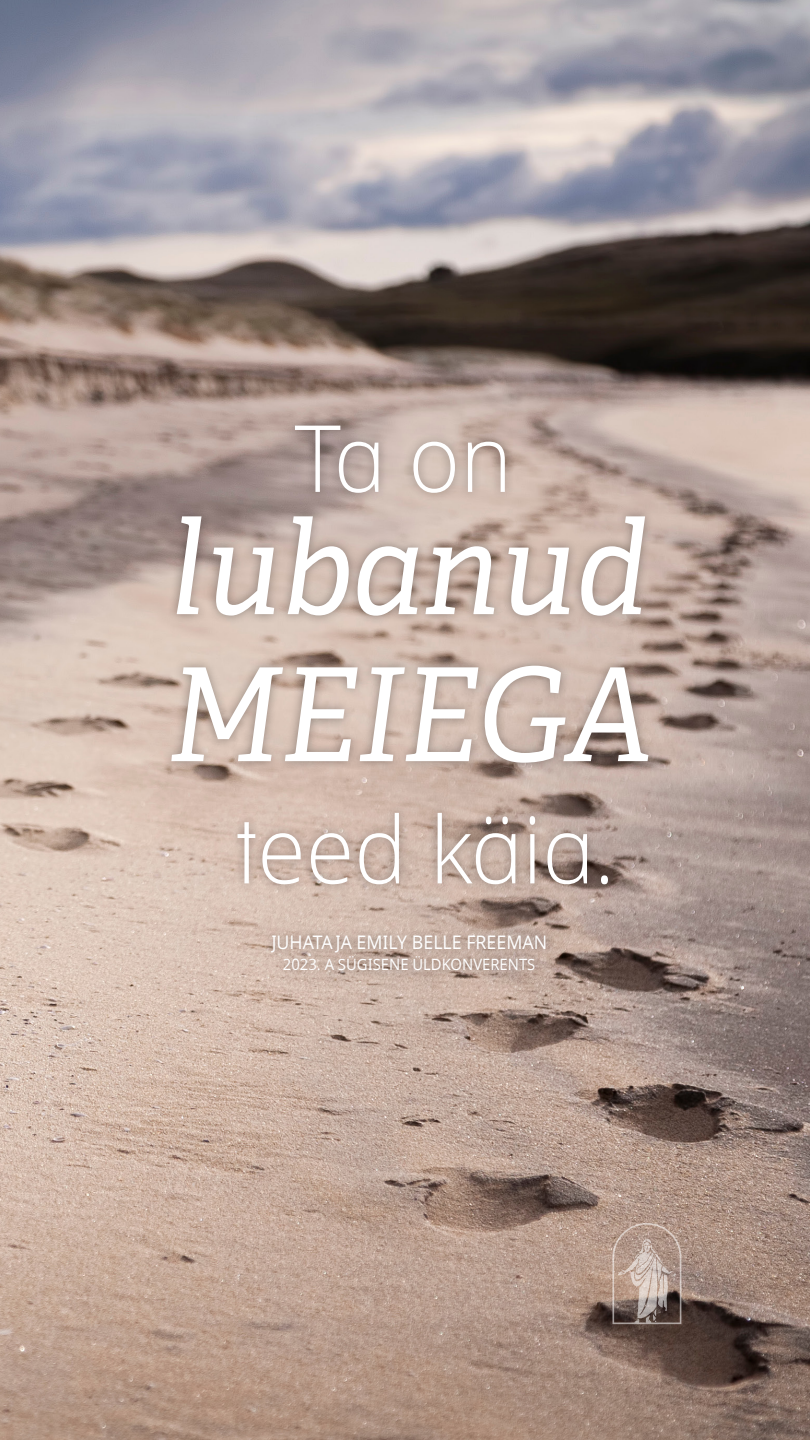
<style>
.page{position:relative;width:810px;height:1440px;background:#fff}
.page>*{position:absolute;margin:0;border:0;box-sizing:border-box;transform-origin:0 0}
.artcl13_p1_figure_image_aside_quote_firs{font:italic 129.52px/147px "Helam Slablds Lat";color:#fff;scale:.95 1}
.artcl13_p1_figure_image_aside_quote_firs-2{font:300 92.85px "Dots Solidlds Lat";color:#fff;scale:.95 1}
.artcl13_p1_figure_image_aside_quote_cita{font:18.75px "Dots Solidlds Lat";color:#fff;scale:.95 1}
.artcl13_p1_figure_image_aside_quote_cita-2{font:15.6px "Dots Solidlds Lat";color:#fff;scale:.95 1}
</style>
<div class="page">
<img style="left:0;top:0;width:810px;height:1440px">
<div style="left:162px;top:415px;width:496px;height:566px;background:#000;opacity:.35"></div>
<svg style="left:612px;top:1223px;width:69px;height:101px;background:#a79388"></svg>
<p class="artcl13_p1_figure_image_aside_quote_firs-2" style="left:295px;top:391px;width:231px">Ta on</p>
<p class="artcl13_p1_figure_image_aside_quote_firs" style="left:167px;top:493px;width:511px">lubanud<br>MEIEGA</p>
<p class="artcl13_p1_figure_image_aside_quote_firs-2" style="left:236px;top:782px;width:401px">teed käia.</p>
<p class="artcl13_p1_figure_image_aside_quote_cita" style="left:271px;top:928px;width:292px">JUHATAJA EMILY BELLE FREEMAN</p>
<p class="artcl13_p1_figure_image_aside_quote_cita-2" style="left:283px;top:953px;width:267px">2023. A SÜGISENE ÜLDKONVERENTS</p>
</div>
